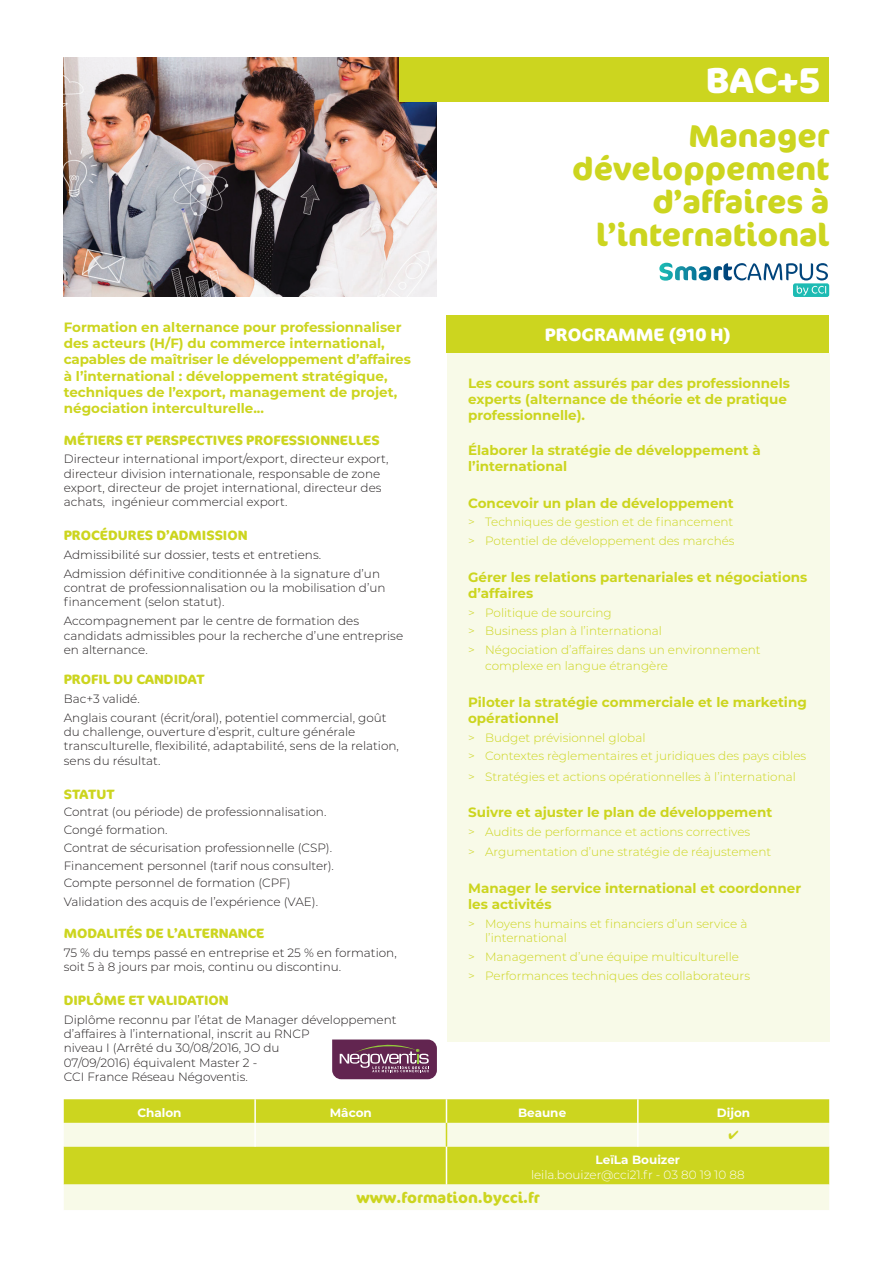
<style>
.page{position:relative;width:893px;height:1263px;background:#fff}
.page>*{position:absolute;margin:0;border:0;box-sizing:border-box;transform-origin:0 0}
.t1{font:700 36px "Cocon";color:#fff}
.t2{font:700 31.5px/33px "Cocon";color:#ccd51f;text-align:right}
.t3{font:700 18px "Cocon";color:#fff}
.t4{font:700 15px "Cocon";color:#ccd51f}
.t5{font:700 13.5px/16.2px "Montserrat";color:#ccd51f}
.t6{font:700 13.5px "Cocon";color:#ccd51f}
.t7{font:300 12px/14.4px "Montserrat";color:#231f20}
.t8{font:300 12px/16.2px "Montserrat";color:#ccd51f}
.t9{font:700 12px "Montserrat";color:#fff}
.t10{font:300 12px "Montserrat";color:#fff}
</style>
<div class="page">
<img style="left:64px;top:57px;width:373px;height:240px">
<div style="left:400px;top:57px;width:429px;height:45px;background:#ccd51f"></div>
<div style="left:446px;top:316px;width:383px;height:37px;background:#ccd51f"></div>
<div style="left:447px;top:353px;width:382px;height:689px;background:#f8fae8"></div>
<div style="left:793px;top:283px;width:36px;height:14px;background:#1dbbb3;border-radius:2px"></div>
<svg style="left:659px;top:263px;width:169px;height:32px"></svg>
<svg style="left:64px;top:1099px;width:765px;height:24px;background:#cdd523"></svg>
<svg style="left:64px;top:1123px;width:765px;height:87px;background:#e5ea91"></svg>
<hr style="left:254px;top:1099px;width:2px;height:24px;background:#fff">
<hr style="left:254px;top:1123px;width:2px;height:23px;background:#fff">
<hr style="left:637px;top:1099px;width:2px;height:24px;background:#fff">
<hr style="left:637px;top:1123px;width:2px;height:23px;background:#fff">
<hr style="left:446px;top:1146px;width:1px;height:38px;background:#fff">
<svg style="left:446px;top:1099px;width:1px;height:47px"></svg>
<svg style="left:332px;top:1039px;width:105px;height:40px;background:#7a4869"></svg>
<svg style="left:729px;top:1131px;width:9px;height:8px"></svg>
<h1 class="t1" style="left:706px;top:58px;width:116px">BAC+5</h1>
<p class="t2" style="left:572px;top:120px;width:258px">Manager développement d’affaires à l’international</p>
<p class="t5" style="left:64px;top:318px;width:349px">Formation en alternance pour professionnaliser des acteurs (H/F) du commerce international, capables de maîtriser le développement d’affaires à l’international : développement stratégique, techniques de l’export, management de projet, négociation interculturelle...</p>
<p class="t6" style="left:64px;top:432px;width:317px">MÉTIERS ET PERSPECTIVES PROFESSIONNELLES</p>
<p class="t7" style="left:64px;top:451px;width:326px">Directeur international import/export, directeur export, directeur division internationale, responsable de zone export, directeur de projet international, directeur des achats, ingénieur commercial export.</p>
<p class="t6" style="left:64px;top:527px;width:185px">PROCÉDURES D’ADMISSION</p>
<p class="t7" style="left:64px;top:547px;width:259px">Admissibilité sur dossier, tests et entretiens.</p>
<p class="t7" style="left:64px;top:566px;width:323px">Admission définitive conditionnée à la signature d’un contrat de professionnalisation ou la mobilisation d’un financement (selon statut).</p>
<p class="t7" style="left:64px;top:613px;width:341px">Accompagnement par le centre de formation des candidats admissibles pour la recherche d’une entreprise en alternance.</p>
<p class="t6" style="left:64px;top:671px;width:142px">PROFIL DU CANDIDAT</p>
<p class="t7" style="left:64px;top:691px;width:78px">Bac+3 validé.</p>
<p class="t7" style="left:64px;top:710px;width:337px">Anglais courant (écrit/oral), potentiel commercial, goût du challenge, ouverture d’esprit, culture générale transculturelle, flexibilité, adaptabilité, sens de la relation, sens du résultat.</p>
<p class="t6" style="left:64px;top:786px;width:52px">STATUT</p>
<p class="t7" style="left:64px;top:805px;width:264px">Contrat (ou période) de professionnalisation.</p>
<p class="t7" style="left:64px;top:822px;width:105px">Congé formation.</p>
<p class="t7" style="left:64px;top:840px;width:270px">Contrat de sécurisation professionnelle (CSP).</p>
<p class="t7" style="left:64px;top:858px;width:272px">Financement personnel (tarif nous consulter).</p>
<p class="t7" style="left:64px;top:876px;width:228px">Compte personnel de formation (CPF)</p>
<p class="t7" style="left:64px;top:894px;width:256px">Validation des acquis de l’expérience (VAE).</p>
<p class="t6" style="left:64px;top:925px;width:202px">MODALITÉS DE L’ALTERNANCE</p>
<p class="t7" style="left:64px;top:945px;width:334px">75 % du temps passé en entreprise et 25 % en formation, soit 5 à 8 jours par mois, continu ou discontinu.</p>
<p class="t6" style="left:64px;top:992px;width:166px">DIPLÔME ET VALIDATION</p>
<p class="t7" style="left:64px;top:1012px;width:334px">Diplôme reconnu par l’état de Manager développement d’affaires à l’international, inscrit au RNCP<br>niveau I (Arrêté du 30/08/2016, JO du<br>07/09/2016) équivalent Master 2 -<br>CCI France Réseau Négoventis.</p>
<p class="t9" style="left:137px;top:1104px;width:46px">Chalon</p>
<p class="t9" style="left:330px;top:1104px;width:44px">Mâcon</p>
<p class="t9" style="left:518px;top:1104px;width:50px">Beaune</p>
<p class="t9" style="left:717px;top:1104px;width:35px">Dijon</p>
<p class="t9" style="left:596px;top:1151px;width:86px">LeïLa Bouizer</p>
<p class="t10" style="left:531px;top:1166px;width:215px">leila.bouizer@cci21.fr - 03 80 19 10 88</p>
<p class="t4" style="left:357px;top:1188px;width:185px">www.formation.bycci.fr</p>
<p class="t3" style="left:545px;top:323px;width:187px">PROGRAMME (910 H)</p>
<p class="t5" style="left:468px;top:374px;width:323px">Les cours sont assurés par des professionnels experts (alternance de théorie et de pratique professionnelle).</p>
<p class="t5" style="left:468px;top:441px;width:294px">Élaborer la stratégie de développement à l’international</p>
<p class="t5" style="left:468px;top:494px;width:267px">Concevoir un plan de développement</p>
<p class="t8" style="left:468px;top:514px;width:267px">&gt; Techniques de gestion et de financement</p>
<p class="t8" style="left:468px;top:532px;width:268px">&gt; Potentiel de développement des marchés</p>
<p class="t5" style="left:468px;top:568px;width:341px">Gérer les relations partenariales et négociations d’affaires</p>
<p class="t8" style="left:468px;top:604px;width:145px">&gt; Politique de sourcing</p>
<p class="t8" style="left:468px;top:622px;width:195px">&gt; Business plan à l’international</p>
<p class="t8" style="left:485px;top:641px;width:277px;text-indent:-17px">&gt; Négociation d’affaires dans un environnement complexe en langue étrangère</p>
<p class="t5" style="left:468px;top:693px;width:340px">Piloter la stratégie commerciale et le marketing opérationnel</p>
<p class="t8" style="left:468px;top:729px;width:179px">&gt; Budget prévisionnel global</p>
<p class="t8" style="left:468px;top:747px;width:340px">&gt; Contextes règlementaires et juridiques des pays cibles</p>
<p class="t8" style="left:468px;top:768px;width:329px">&gt; Stratégies et actions opérationnelles à l’international</p>
<p class="t5" style="left:468px;top:804px;width:306px">Suivre et ajuster le plan de développement</p>
<p class="t8" style="left:468px;top:823px;width:284px">&gt; Audits de performance et actions correctives</p>
<p class="t8" style="left:468px;top:844px;width:305px">&gt; Argumentation d’une stratégie de réajustement</p>
<p class="t5" style="left:468px;top:879px;width:335px">Manager le service international et coordonner les activités</p>
<p class="t8" style="left:485px;top:916px;width:264px;line-height:14.4px;text-indent:-17px">&gt; Moyens humains et financiers d’un service à l’international</p>
<p class="t8" style="left:468px;top:948px;width:272px">&gt; Management d’une équipe multiculturelle</p>
<p class="t8" style="left:468px;top:967px;width:283px">&gt; Performances techniques des collaborateurs</p>
</div>
